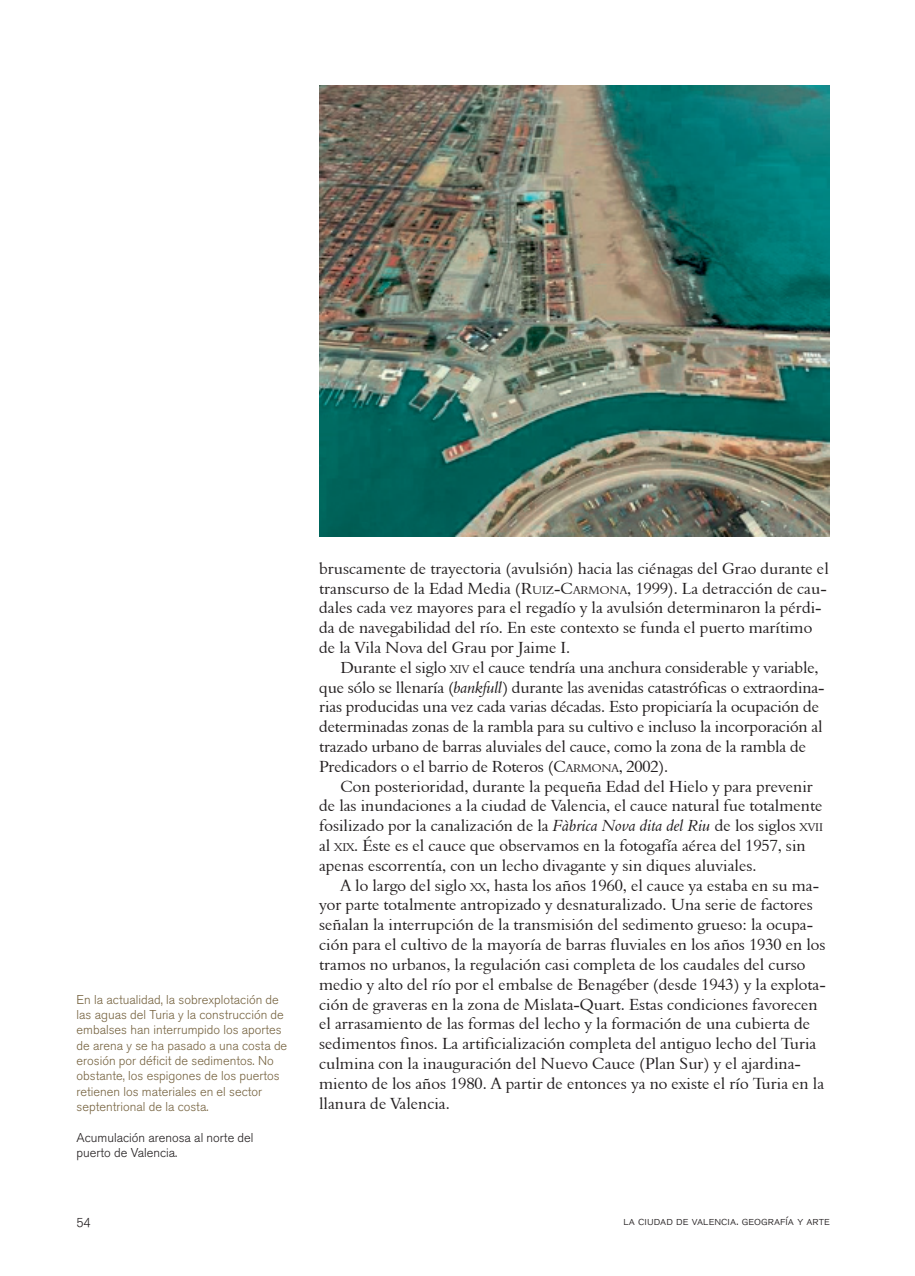
<style>
.page{position:relative;width:915px;height:1276px;background:#fff}
.page>*{position:absolute;margin:0;border:0;box-sizing:border-box;transform-origin:0 0}
.TEXTO{font:16.5px/19.8px "Aldine 401 BT Roman A";color:#231f20}
.t1{font:13.5px "Akzidenz Grotesk BQ Light SC";color:#231f20}
.DESTACADOS{font:300 12.75px/15.3px "Akzidenz Grotesk BQ";color:#766340}
.t2{font:300 12.75px/15.3px "Akzidenz Grotesk BQ";color:#231f20}
.t3{font:12px "Akzidenz Grotesk BQ Light SC";color:#231f20}
.s1{font-style:inherit}
.s2{font-size:11.55px}
.s3{font-family:"Aldine 401 BT Italic A"}
</style>
<div class="page">
<img style="left:319px;top:85px;width:510px;height:451px">
<p class="DESTACADOS" style="left:77px;top:992px;width:212px">En la actualidad, la sobrexplotación de las aguas del Turia y la construcción de embalses han interrumpido los aportes de arena y se ha pasado a una costa de erosión por déficit de sedimentos. No obstante, los espigones de los puertos retienen los materiales en el sector septentrional de la costa.</p>
<p class="t2" style="left:77px;top:1129px;width:178px">Acumulación arenosa al norte del puerto de Valencia.</p>
<p class="TEXTO" style="left:319px;top:558px;width:511px">bruscamente de trayectoria (avulsión) hacia las ciénagas del Grao durante el transcurso de la Edad Media (<span class="s1">R</span><span class="s2">UIZ</span><span class="s1">-C</span><span class="s2">ARMONA</span>, 1999). La detracción de cau&shy;dales cada vez mayores para el regadío y la avulsión determinaron la pérdi&shy;da de navegabilidad del río. En este contexto se funda el puerto marítimo de la Vila Nova del Grau por Jaime I.</p>
<p class="TEXTO" style="left:319px;top:657px;width:506px;text-indent:21px">Durante el siglo <span class="s2">XIV</span> el cauce tendría una anchura considerable y variable, que sólo se llenaría (<span class="s3">bankfull</span>) durante las avenidas catastróficas o extraordina&shy;rias producidas una vez cada varias décadas. Esto propiciaría la ocupación de determinadas zonas de la rambla para su cultivo e incluso la incorporación al trazado urbano de barras aluviales del cauce, como la zona de la rambla de Predicadors o el barrio de Roteros (<span class="s1">C</span><span class="s2">ARMONA</span>, 2002).</p>
<p class="TEXTO" style="left:319px;top:776px;width:505px;text-indent:21px">Con posterioridad, durante la pequeña Edad del Hielo y para prevenir de las inundaciones a la ciudad de Valencia, el cauce natural fue totalmente fosilizado por la canalización de la <span class="s3">Fàbrica Nova dita del Riu</span> de los siglos <span class="s2">XVII </span>al <span class="s2">XIX</span>. Éste es el cauce que observamos en la fotogafía aérea del 1957, sin apenas escorrentía, con un lecho divagante y sin diques aluviales.</p>
<p class="TEXTO" style="left:319px;top:875px;width:508px;text-indent:21px">A lo largo del siglo <span class="s2">XX</span><span class="s1">,</span> hasta los años 1960, el cauce ya estaba en su ma&shy;yor parte totalmente antropizado y desnaturalizado. Una serie de factores señalan la interrupción de la transmisión del sedimento grueso: la ocupa&shy;ción para el cultivo de la mayoría de barras fluviales en los años 1930 en los tramos no urbanos, la regulación casi completa de los caudales del curso medio y alto del río por el embalse de Benagéber (desde 1943) y la explota&shy;ción de graveras en la zona de Mislata-Quart. Estas condiciones favorecen el arrasamiento de las formas del lecho y la formación de una cubierta de sedimentos finos. La artificialización completa del antiguo lecho del Turia culmina con la inauguración del Nuevo Cauce (Plan Sur) y el ajardina&shy;miento de los años 1980. A partir de entonces ya no existe el río Turia en la llanura de Valencia.</p>
<p class="t1" style="left:77px;top:1212px;width:16px">54</p>
<p class="t3" style="left:623px;top:1213px;width:208px">la ciudad de valencia. geografía y arte</p>
</div>
